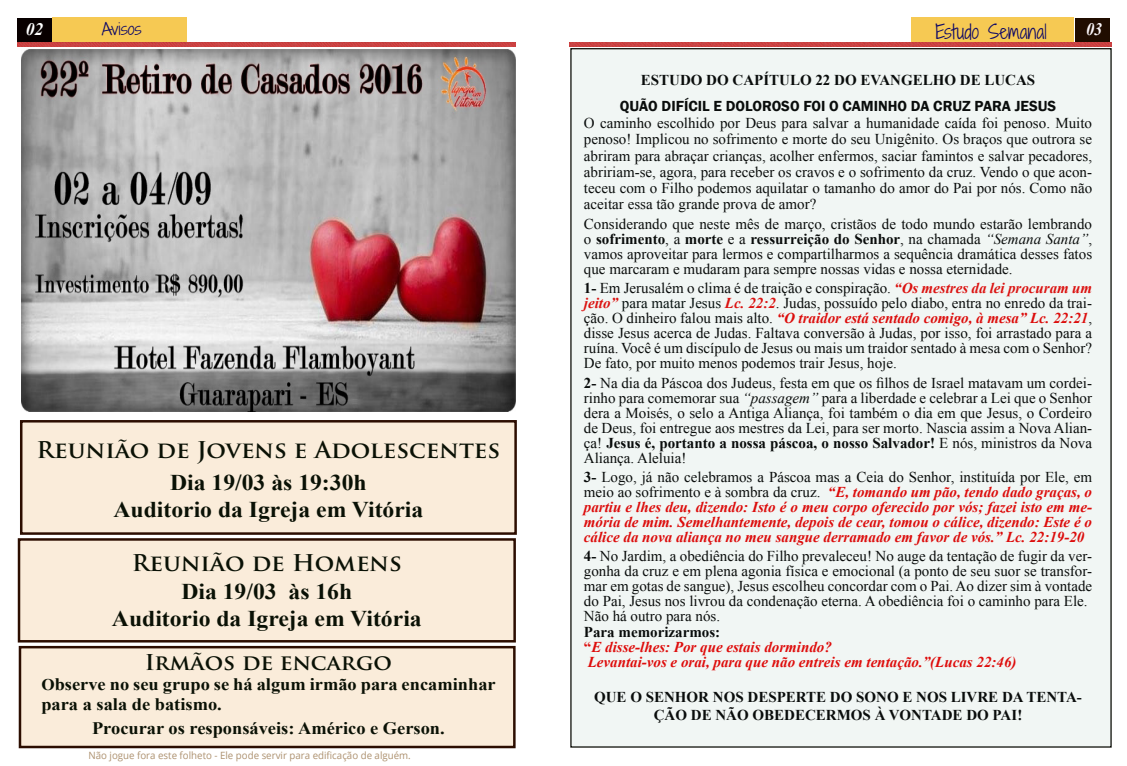
<style>
.page{position:relative;width:1127px;height:766px;background:#fff}
.page>*{position:absolute;margin:0;border:0;box-sizing:border-box;transform-origin:0 0}
.t1{font:700 22.5px "Times New Roman";color:#0a1105;scale:1.05 1}
.t2{font:700 22.5px "Trajan Pro";color:#0a1105;scale:1.05 1}
.t3{font:700 21.25px "Trajan Pro";color:#0a1105;scale:1.05 1}
.t4{font:300 18.75px "Shadows Into";color:#0e0867}
.t5{font:700 17.5px/20px "Times New Roman";color:#0a1105;scale:1.05 1}
.t6{font:italic 700 17.5px "Times New Roman";color:#fff}
.t7{font:italic 700 17.5px "Times New Roman";color:#fbf7f9;scale:.93 1}
.t8{font:300 15.5px "Shadows Into";color:#0e0867;scale:1.14 1}
.t9{font:15px/15px "Times New Roman";color:#0a0d0c;text-align:justify}
.t10{font:italic 700 15px/15px "Times New Roman";color:#dc0d0c;text-align:justify}
.t11{font:700 15px/17.5px "Times New Roman";color:#0a0d0c;text-align:center}
.t12{font:italic 700 15px "Times New Roman";color:#de0d0c}
.t13{font:600 15px "Franklin Gothic";color:#0a0d0c}
.t14{font:10px "Open Sans";color:#ad916f}
.s1{font-size:16.25px}
.s2{font-weight:700}
.s3{font-style:italic}
.s4{font-weight:700;font-style:italic;color:#db1311}
.s5{color:#081311}
.s6{color:#0c1311}
.s7{font-weight:700;font-style:italic;color:#dc0d0c}
.s8{font-style:normal;color:#0a0d0c}
.s9{font-weight:400;font-style:normal;color:#0a0d0c}
.s10{font-style:normal}
</style>
<div class="page">
<div style="left:17px;top:18px;width:35px;height:25px;background:#080000"></div>
<div style="left:1075px;top:18px;width:34px;height:25px;background:#200d00"></div>
<div style="left:912px;top:18px;width:162px;height:24px;background:#f6c953"></div>
<img style="left:17px;top:43px;width:499px;height:3px">
<img style="left:570px;top:42px;width:541px;height:4px">
<div style="left:52px;top:17px;width:135px;height:25px;background:#f6c953"></div>
<div style="left:571px;top:49px;width:540px;height:697px;background:#f1f6f4"></div>
<img style="left:21px;top:49px;width:495px;height:363px">
<div style="left:20px;top:420px;width:497px;height:114px;background:#faecda;border:2px solid #2c0d00"></div>
<div style="left:19px;top:645px;width:497px;height:103px;background:#faecda;border:2px solid #2c0d00"></div>
<div style="left:18px;top:538px;width:498px;height:104px;background:#faecda;border:2px solid #2c0d00"></div>
<p class="t8" style="left:102px;top:17px;width:36px">Avisos</p>
<p class="t6" style="left:26px;top:16px;width:19px">02</p>
<p class="t4" style="left:935px;top:18px;width:113px">Estudo Semanal</p>
<p class="t7" style="left:1086px;top:17px;width:19px">03</p>
<p class="t2" style="left:36px;top:436px;width:443px">Reunião de Jovens e Adolescentes</p>
<p class="t1" style="left:170px;top:466px;width:189px">Dia 19/03 às 19:30h</p>
<p class="t1" style="left:114px;top:494px;width:297px">Auditorio da Igreja em Vitória</p>
<p class="t2" style="left:132px;top:549px;width:259px">Reunião de Homens</p>
<p class="t1" style="left:181px;top:575px;width:164px">Dia 19/03 às 16h</p>
<p class="t1" style="left:112px;top:603px;width:297px">Auditorio da Igreja em Vitória</p>
<p class="t3" style="left:145px;top:648px;width:237px">Irmãos de encargo</p>
<p class="t5" style="left:41px;top:673px;width:434px"><span class="s1">O</span>bserve no seu grupo se há algum irmão para encaminhar para a sala de batismo.</p>
<p class="t5" style="left:92px;top:717px;width:337px">Procurar os responsáveis: Américo e Gerson.</p>
<p class="t14" style="left:88px;top:747px;width:324px">Não jogue fora este folheto - Ele pode servir para edificação de alguém.</p>
<p class="t11" style="left:641px;top:71px;width:396px">ESTUDO DO CAPÍTULO 22 DO EVANGELHO DE LUCAS</p>
<p class="t13" style="left:620px;top:96px;width:438px">QUÃO DIFÍCIL E DOLOROSO FOI O CAMINHO DA CRUZ PARA JESUS</p>
<p class="t9" style="left:584px;top:115px;width:510px;line-height:16.2px">O caminho escolhido por Deus para salvar a humanidade caída foi penoso. Muito penoso! Implicou no sofrimento e morte do seu Unigênito. Os braços que outrora se abriram para abraçar crianças, acolher enfermos, saciar famintos e salvar pecadores, abririam-se, agora, para receber os cravos e o sofrimento da cruz. Vendo o que acon&shy;teceu com o Filho podemos aquilatar o tamanho do amor do Pai por nós. Como não aceitar essa tão grande prova de amor?</p>
<p class="t9" style="left:584px;top:216px;width:510px">Considerando que neste mês de março, cristãos de todo mundo estarão lembrando o <span class="s2">sofrimento</span>, a <span class="s2">morte</span> e a <span class="s2">ressurreição do Senhor</span>, na chamada <span class="s3">“Semana Santa”</span>, vamos aproveitar para lermos e compartilharmos a sequência dramática desses fatos que marcaram e mudaram para sempre nossas vidas e nossa eternidade.</p>
<p class="t9" style="left:584px;top:280px;width:510px"><span class="s2">1-</span> Em Jerusalém o clima é de traição e conspiração. <span class="s4">“Os mestres da lei procuram um jeito”</span> <span class="s5">para matar Jesus</span> <span class="s4">Lc. 22:2</span><span class="s6">.</span> Judas, possuído pelo diabo, entra no enredo da trai&shy;ção. O dinheiro falou mais alto. <span class="s7">“O traidor está sentado comigo, à mesa” Lc. 22:21</span>, disse Jesus acerca de Judas. Faltava conversão à Judas, por isso, foi arrastado para a ruína. Você é um discípulo de Jesus ou mais um traidor sentado à mesa com o Senhor?<br>De fato, por muito menos podemos trair Jesus, hoje.</p>
<p class="t9" style="left:584px;top:375px;width:510px"><span class="s2">2-</span> Na dia da Páscoa dos Judeus, festa em que os filhos de Israel matavam um cordei&shy;rinho para comemorar sua <span class="s3">“passagem”</span> para a liberdade e celebrar a Lei que o Senhor dera a Moisés, o selo a Antiga Aliança, foi também o dia em que Jesus, o Cordeiro de Deus, foi entregue aos mestres da Lei, para ser morto. Nascia assim a Nova Alian&shy;ça! <span class="s2">Jesus é, portanto a nossa páscoa, o nosso Salvador!</span> E nós, ministros da Nova Aliança. Aleluia!</p>
<p class="t10" style="left:584px;top:469px;width:510px"><span class="s8">3-</span> <span class="s9">Logo, já não celebramos a Páscoa mas a Ceia do Senhor, instituída por Ele, em meio ao sofrimento e à sombra da cruz.</span> “E, tomando um pão, tendo dado graças, o partiu e lhes deu, dizendo: Isto é o meu corpo oferecido por vós; fazei isto em me&shy;mória de mim. Semelhantemente, depois de cear, tomou o cálice, dizendo: Este é o cálice da nova aliança no meu sangue derramado em favor de vós.” Lc. 22:19-20</p>
<p class="t9" style="left:584px;top:548px;width:510px"><span class="s2">4-</span> No Jardim, a obediência do Filho prevaleceu! No auge da tentação de fugir da ver&shy;gonha da cruz e em plena agonia física e emocional (a ponto de seu suor se transfor&shy;mar em gotas de sangue), Jesus escolheu concordar com o Pai. Ao dizer sim à vontade do Pai, Jesus nos livrou da condenação eterna. A obediência foi o caminho para Ele.</p>
<p class="t9" style="left:584px;top:608px;width:138px">Não há outro para nós.</p>
<p class="t11" style="left:584px;top:623px;width:138px">Para memorizarmos:</p>
<p class="t12" style="left:584px;top:636px;width:249px"><span class="s10">“</span>E disse-lhes: Por que estais dormindo?</p>
<p class="t12" style="left:588px;top:651px;width:430px">Levantai-vos e orai, para que não entreis em tentação.”(Lucas 22:46)</p>
<p class="t11" style="left:594px;top:688px;width:489px">QUE O SENHOR NOS DESPERTE DO SONO E NOS LIVRE DA TENTA-<br>ÇÃO DE NÃO OBEDECERMOS À VONTADE DO PAI!</p>
</div>
